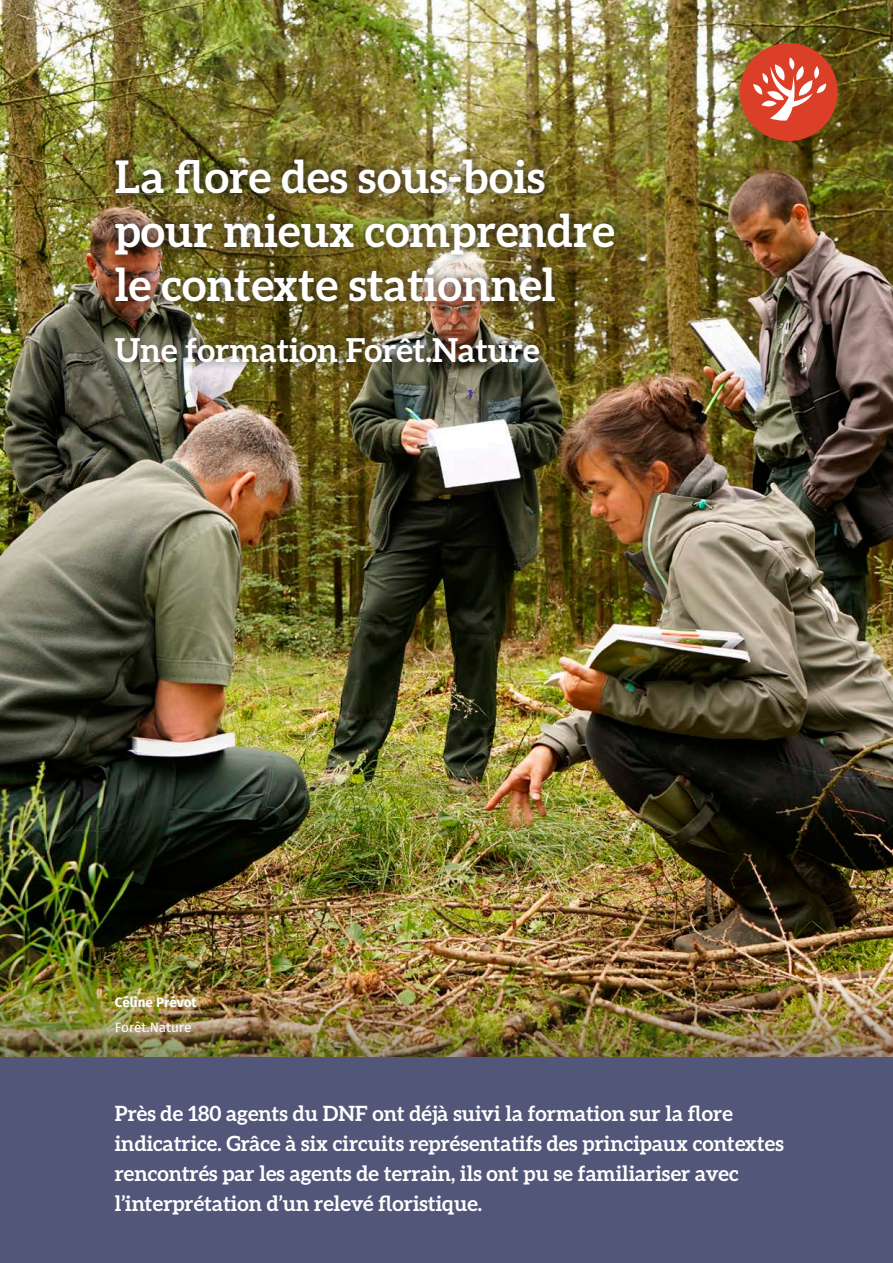
<style>
.page{position:relative;width:893px;height:1263px;background:#fff}
.page>*{position:absolute;margin:0;border:0;box-sizing:border-box;transform-origin:0 0}
.t1{font:700 45px/54px "Aleo";color:#fff}
.t2{font:700 33px "Aleo";color:#fff}
.t3{font:700 21px/30px "Aleo";color:#fff}
.t4{font:700 13.5px "Fira Sans";color:#fff}
.t5{font:13.5px "Fira Sans";color:#fff}
</style>
<div class="page">
<img style="left:0;top:0;width:893px;height:978px">
<img style="left:0;top:978px;width:893px;height:79px">
<div style="left:106px;top:150px;width:518px;height:221px;background:#231f20;opacity:.75"></div>
<div style="left:0;top:1057px;width:893px;height:206px;background:#52577a"></div>
<div style="left:740px;top:43px;width:98px;height:98px;background:#db3f28;border-radius:50%"></div>
<svg style="left:753px;top:57px;width:73px;height:64px"></svg>
<h1 class="t1" style="left:115px;top:149px;width:502px">La flore des sous-bois pour mieux comprendre le contexte stationnel</h1>
<h2 class="t2" style="left:115px;top:331px;width:426px">Une formation Forêt.Nature</h2>
<p class="t4" style="left:115px;top:993px;width:83px">Céline Prévot</p>
<p class="t5" style="left:115px;top:1018px;width:78px">Forêt.Nature</p>
<p class="t3" style="left:115px;top:1098px;width:670px">Près de 180 agents du DNF ont déjà suivi la formation sur la flore indicatrice. Grâce à six circuits représentatifs des principaux contextes rencontrés par les agents de terrain, ils ont pu se familiariser avec l’interprétation d’un relevé floristique.</p>
</div>
